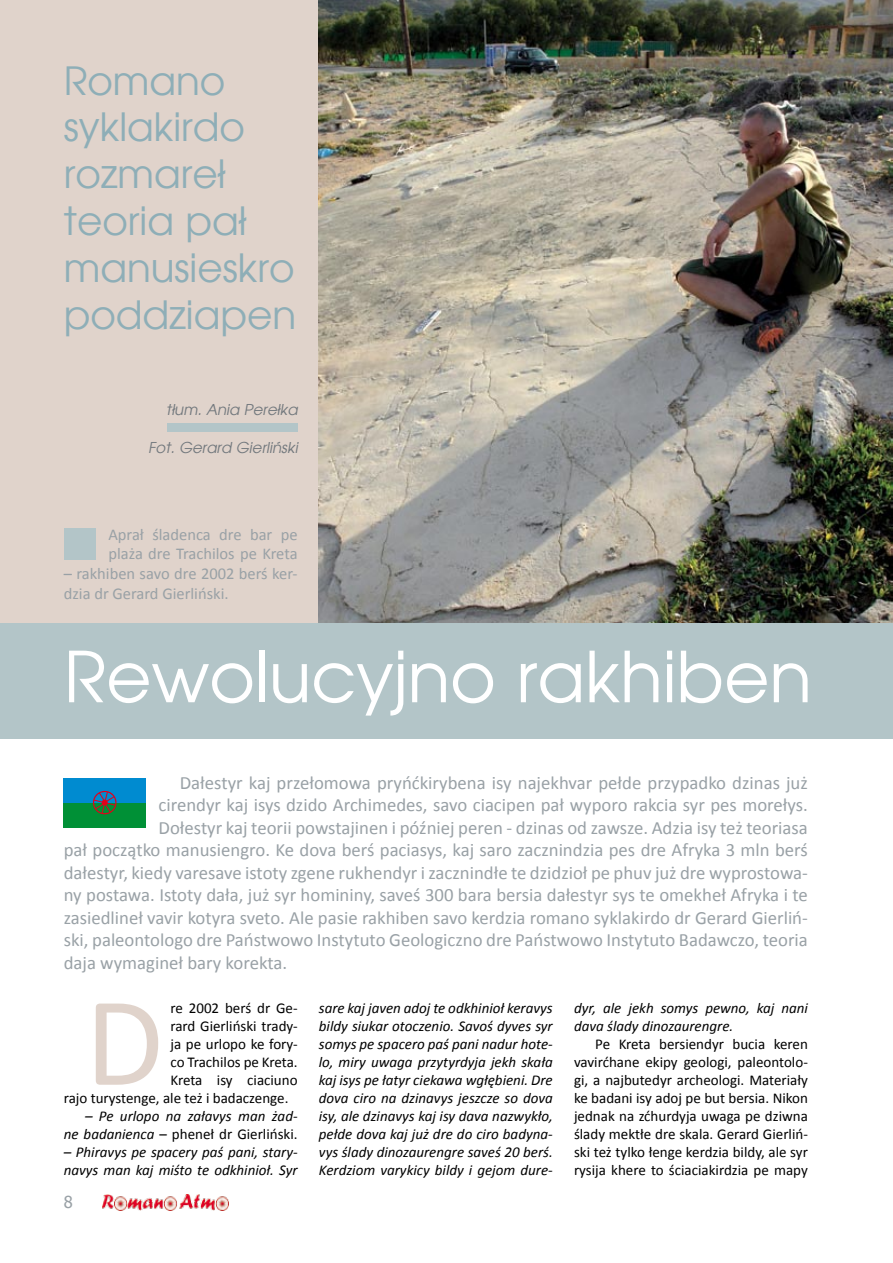
<style>
.page{position:relative;width:893px;height:1263px;background:#fff}
.page>*{position:absolute;margin:0;border:0;box-sizing:border-box;transform-origin:0 0}
.t1{font:128.4px "Calibri";color:#e0d3cb}
.t2{font:69.75px "Avalon";color:#fff}
.t3{font:39px/46.8px "Avalon";color:#8eaeb7}
.t4{font:18.75px "Calibri";color:#99a1a6}
.t5{font:16.5px/19.8px "Calibri";color:#99a1a6}
.t6{font:italic 15px/18px "Calibri";color:#000}
.t7{font:15px/18px "Calibri";color:#000;text-align:justify}
.t8{font:italic 15px "Avalon";color:#72787d}
.s1{font-style:normal}
</style>
<div class="page">
<img style="left:103px;top:1195px;width:125px;height:15px">
<div style="left:0;top:0;width:321px;height:623px;background:#e0d3cb"></div>
<div style="left:0;top:623px;width:893px;height:116px;background:#b3c5c8"></div>
<img style="left:319px;top:0;width:574px;height:623px">
<div style="left:64px;top:778px;width:82px;height:25px;background:#008bd0"></div>
<div style="left:64px;top:803px;width:82px;height:24px;background:#009036"></div>
<svg style="left:93px;top:790px;width:24px;height:25px"></svg>
<div style="left:167px;top:423px;width:131px;height:9px;background:#b3c5c8"></div>
<div style="left:64px;top:528px;width:32px;height:32px;background:#b3c5c8"></div>
<h3 class="t3" style="left:64px;top:57px;width:234px">Romano syklakirdo rozmareł teoria pał manusieskro poddziapen</h3>
<p class="t8" style="left:166px;top:401px;width:133px">tłum. Ania Perełka</p>
<p class="t8" style="left:148px;top:438px;width:151px">Fot. Gerard Gierliński</p>
<p class="t5" style="left:108px;top:523px;width:191px">Aprał śladenca dre bar pe plaża dre Trachilos pe Kreta</p>
<p class="t5" style="left:64px;top:563px;width:235px">– rakhiben savo dre 2002 berś ker&shy;dzia dr Gerard Gierliński.</p>
<h2 class="t2" style="left:64px;top:635px;width:750px">Rewolucyjno rakhiben</h2>
<p class="t4" style="left:180px;top:771px;width:630px">Dałestyr kaj przełomowa pryńćkirybena isy najekhvar pełde przypadko dzinas już</p>
<p class="t4" style="left:159px;top:793px;width:651px">cirendyr kaj isys dzido Archimedes, savo ciacipen pał wyporo rakcia syr pes morełys.</p>
<p class="t4" style="left:159px;top:816px;width:651px">Dołestyr kaj teorii powstajinen i później peren - dzinas od zawsze. Adzia isy też teoriasa</p>
<p class="t4" style="left:64px;top:838px;width:746px">pał początko manusiengro. Ke dova berś paciasys, kaj saro zacznindzia pes dre Afryka 3 mln berś</p>
<p class="t4" style="left:64px;top:861px;width:746px">dałestyr, kiedy varesave istoty zgene rukhendyr i zacznindłe te dzidzioł pe phuv już dre wyprostowa-</p>
<p class="t4" style="left:64px;top:883px;width:746px">ny postawa. Istoty dała, już syr homininy, saveś 300 bara bersia dałestyr sys te omekheł Afryka i te</p>
<p class="t4" style="left:64px;top:906px;width:746px">zasiedlineł vavir kotyra sveto. Ale pasie rakhiben savo kerdzia romano syklakirdo dr Gerard Gierliń-</p>
<p class="t4" style="left:64px;top:928px;width:746px">ski, paleontologo dre Państwowo Instytuto Geologiczno dre Państwowo Instytuto Badawczo, teoria</p>
<p class="t4" style="left:64px;top:951px;width:225px">daja wymagineł bary korekta.</p>
<h1 class="t1" style="left:85px;top:962px;width:80px">D</h1>
<p class="t7" style="left:170px;top:998px;width:129px">re 2002 berś dr Ge-</p>
<p class="t6" style="left:319px;top:998px;width:235px;text-align:justify">sare kaj javen adoj te odkhinioł keravys bildy siukar otoczenio. Savoś dyves syr somys pe spacero paś pani nadur hote&shy;lo, miry uwaga przytyrdyja jekh skała kaj isys pe łatyr ciekawa wgłębieni. Dre dova ciro na dzinavys jeszcze so dova isy, ale dzinavys kaj isy dava nazwykło, pełde dova kaj już dre do ciro badyna&shy;vys ślady dinozaurengre saveś 20 berś.<br>Kerdziom varykicy bildy i gejom dure-</p>
<p class="t6" style="left:574px;top:998px;width:235px">dyr, ale jekh somys pewno, kaj nani dava ślady dinozaurengre.</p>
<p class="t7" style="left:170px;top:1016px;width:129px">rard Gierliński trady-</p>
<p class="t7" style="left:170px;top:1034px;width:129px">ja pe urlopo ke fory-</p>
<p class="t7" style="left:170px;top:1052px;width:129px">co Trachilos pe Kreta.</p>
<p class="t7" style="left:170px;top:1070px;width:129px">Kreta isy ciaciuno</p>
<p class="t7" style="left:64px;top:1088px;width:226px">rajo turystenge, ale też i badaczenge.</p>
<p class="t6" style="left:64px;top:1106px;width:235px;text-align:right">– Pe urlopo na załavys man żad-<br>ne badanienca <span class="s1">– pheneł dr Gierliński.</span></p>
<p class="t6" style="left:64px;top:1142px;width:235px">– Phiravys pe spacery paś pani, stary&shy;navys man kaj miśto te odkhinioł. Syr</p>
<p class="t7" style="left:574px;top:1034px;width:235px;text-indent:21px">Pe Kreta bersiendyr bucia keren vavirćhane ekipy geologi, paleontolo&shy;gi, a najbutedyr archeologi. Materiały ke badani isy adoj pe but bersia. Nikon jednak na zćhurdyja uwaga pe dziwna ślady mektłe dre skala. Gerard Gierliń&shy;ski też tylko łenge kerdzia bildy, ale syr rysija khere to ściaciakirdzia pe mapy</p>
</div>
